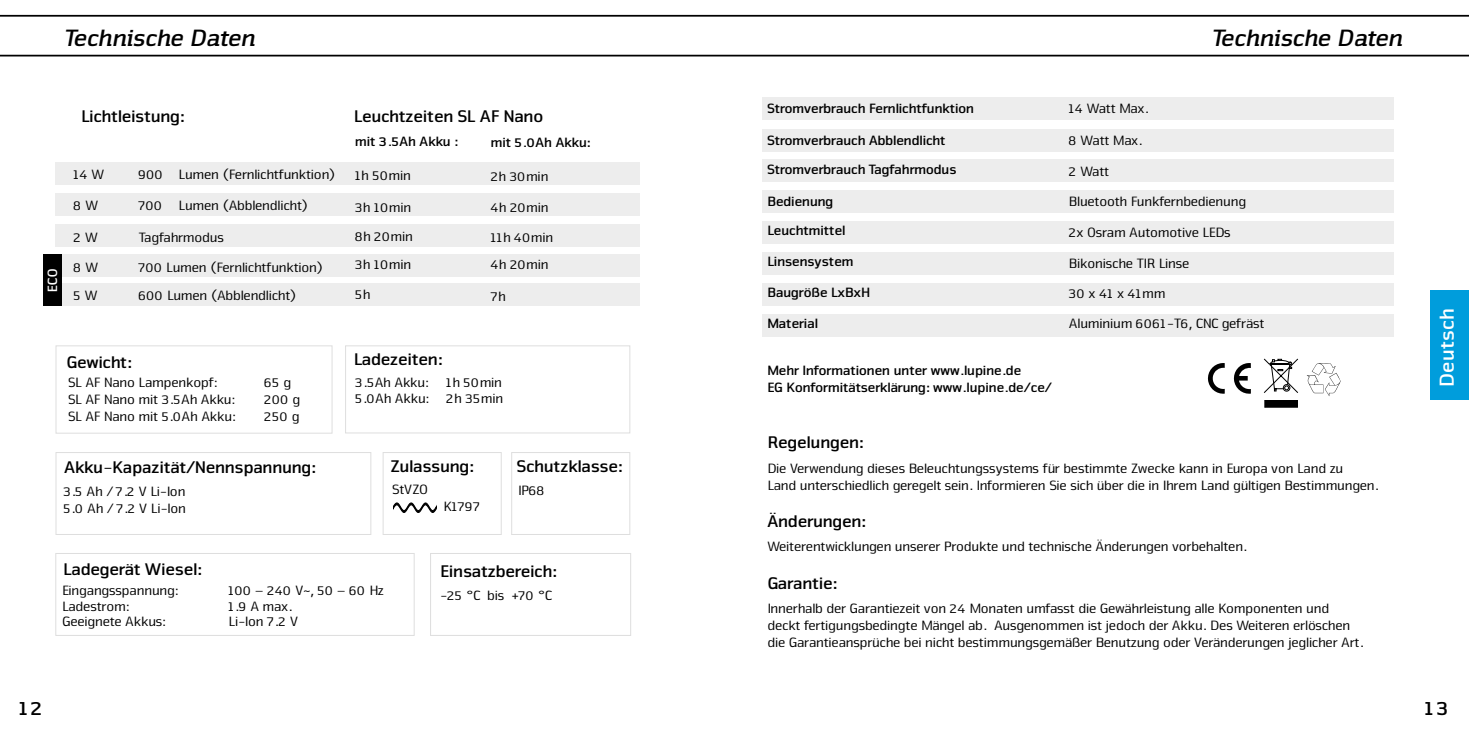
<style>
.page{position:relative;width:1469px;height:735px;background:#fff}
.page>*{position:absolute;margin:0;border:0;box-sizing:border-box;transform-origin:0 0}
.t1{font:italic 24.5px "Nuri Bold Slab";color:#000}
.t2{font:700 21px "Nuri";letter-spacing:.02em;color:#fff}
.t3{font:700 21px "Nuri";color:#000}
.t4{font:700 17.5px "Nuri";color:#000}
.t5{font:14px/16.8px "Nuri";color:#000}
.t6{font:700 14px/29.6px "Nuri";color:#000}
.t7{font:700 14px "Nuri";color:#fff}
</style>
<div class="page">
<svg style="left:0;top:15px;width:1468px;height:41px"></svg>
<div style="left:1430px;top:290px;width:38px;height:110px;background:#009ddc"></div>
<div style="left:56px;top:161px;width:583px;height:23px;background:#ededed"></div>
<div style="left:55px;top:193px;width:584px;height:22px;background:#ededed"></div>
<div style="left:55px;top:224px;width:584px;height:23px;background:#ededed"></div>
<div style="left:56px;top:254px;width:583px;height:23px;background:#ededed"></div>
<div style="left:56px;top:283px;width:583px;height:22px;background:#ededed"></div>
<div style="left:56px;top:345px;width:276px;height:88px;border:1px solid #dedede"></div>
<div style="left:345px;top:345px;width:285px;height:88px;border:1px solid #dedede"></div>
<div style="left:56px;top:452px;width:315px;height:82px;border:1px solid #dedede"></div>
<div style="left:430px;top:552px;width:201px;height:83px;border:1px solid #dedede"></div>
<div style="left:511px;top:452px;width:119px;height:82px;border:1px solid #dedede"></div>
<div style="left:55px;top:552px;width:359px;height:83px;border:1px solid #dedede"></div>
<div style="left:383px;top:452px;width:118px;height:82px;border:1px solid #dedede"></div>
<svg style="left:393px;top:502px;width:43px;height:10px"></svg>
<div style="left:762px;top:314px;width:631px;height:22px;background:#ededed"></div>
<div style="left:762px;top:159px;width:631px;height:23px;background:#ededed"></div>
<div style="left:762px;top:190px;width:631px;height:23px;background:#ededed"></div>
<div style="left:762px;top:221px;width:631px;height:23px;background:#ededed"></div>
<div style="left:762px;top:252px;width:631px;height:23px;background:#ededed"></div>
<div style="left:762px;top:283px;width:631px;height:23px;background:#ededed"></div>
<div style="left:762px;top:129px;width:631px;height:22px;background:#ededed"></div>
<div style="left:762px;top:97px;width:631px;height:23px;background:#ededed"></div>
<svg style="left:1207px;top:363px;width:17px;height:31px"></svg>
<svg style="left:1233px;top:363px;width:17px;height:31px"></svg>
<svg style="left:1306px;top:363px;width:34px;height:33px"></svg>
<svg style="left:1263px;top:358px;width:35px;height:35px"></svg>
<div style="left:1264px;top:400px;width:33px;height:7px;background:#000"></div>
<div style="left:43px;top:254px;width:19px;height:51px;background:#000"></div>
<h1 class="t1" style="left:63px;top:22px;width:191px">Technische Daten</h1>
<p class="t7" style="left:44px;top:292px;width:25px;rotate:-90deg">ECO</p>
<p class="t4" style="left:80px;top:105px;width:105px">Lichtleistung:</p>
<p class="t4" style="left:353px;top:105px;width:190px">Leuchtzeiten SL AF Nano</p>
<p class="t6" style="left:490px;top:127px;width:101px">mit 5.0Ah Akku:</p>
<p class="t5" style="left:490px;top:167px;width:59px">2h 30min</p>
<p class="t5" style="left:490px;top:191px;width:64px;line-height:30.8px">4h 20min<br>11h 40min</p>
<p class="t5" style="left:490px;top:255px;width:59px">4h 20min</p>
<p class="t5" style="left:490px;top:287px;width:16px">7h</p>
<p class="t6" style="left:354px;top:126px;width:104px">mit 3.5Ah Akku :</p>
<p class="t5" style="left:354px;top:166px;width:57px">1h 50min</p>
<p class="t5" style="left:354px;top:192px;width:59px;line-height:28.5px">3h 10min<br>8h 20min<br>3h 10min</p>
<p class="t5" style="left:354px;top:286px;width:17px">5h</p>
<p class="t5" style="left:73px;top:165px;width:32px">14 W</p>
<p class="t5" style="left:138px;top:165px;width:198px">900 Lumen (Fernlichtfunktion)</p>
<p class="t5" style="left:73px;top:196px;width:26px">8 W</p>
<p class="t5" style="left:138px;top:196px;width:170px">700 Lumen (Abblendlicht)</p>
<p class="t5" style="left:73px;top:228px;width:26px">2 W</p>
<p class="t5" style="left:138px;top:228px;width:87px">Tagfahrmodus</p>
<p class="t5" style="left:73px;top:258px;width:26px">8 W</p>
<p class="t5" style="left:138px;top:258px;width:185px">700 Lumen (Fernlichtfunktion)</p>
<p class="t5" style="left:73px;top:286px;width:25px">5 W</p>
<p class="t5" style="left:138px;top:286px;width:159px">600 Lumen (Abblendlicht)</p>
<p class="t4" style="left:66px;top:350px;width:66px">Gewicht:</p>
<p class="t5" style="left:67px;top:373px;width:151px">SL AF Nano Lampenkopf:</p>
<p class="t5" style="left:263px;top:373px;width:29px">65 g</p>
<p class="t5" style="left:67px;top:390px;width:168px">SL AF Nano mit 3.5Ah Akku:</p>
<p class="t5" style="left:263px;top:390px;width:38px">200 g</p>
<p class="t5" style="left:67px;top:407px;width:169px">SL AF Nano mit 5.0Ah Akku:</p>
<p class="t5" style="left:263px;top:407px;width:37px">250 g</p>
<p class="t4" style="left:353px;top:348px;width:90px">Ladezeiten:</p>
<p class="t5" style="left:354px;top:373px;width:75px">3.5Ah Akku:</p>
<p class="t5" style="left:354px;top:374px;width:149px;line-height:15.8px;text-align:right">1h 50min<br>5.0Ah Akku: 2h 35min</p>
<p class="t4" style="left:63px;top:456px;width:253px">Akku-Kapazität/Nennspannung:</p>
<p class="t5" style="left:63px;top:482px;width:124px">3.5 Ah / 7.2 V Li-Ion<br>5.0 Ah / 7.2 V Li-Ion</p>
<p class="t4" style="left:390px;top:455px;width:84px">Zulassung:</p>
<p class="t5" style="left:391px;top:480px;width:37px">StVZO</p>
<p class="t5" style="left:443px;top:497px;width:39px">K1797</p>
<p class="t4" style="left:516px;top:455px;width:107px">Schutzklasse:</p>
<p class="t5" style="left:517px;top:481px;width:28px">IP68</p>
<p class="t4" style="left:63px;top:558px;width:140px">Ladegerät Wiesel:</p>
<p class="t5" style="left:61px;top:581px;width:118px">Eingangsspannung:</p>
<p class="t5" style="left:228px;top:581px;width:157px">100 – 240 V~, 50 – 60 Hz</p>
<p class="t5" style="left:61px;top:596px;width:68px">Ladestrom:</p>
<p class="t5" style="left:228px;top:596px;width:65px">1.9 A max.</p>
<p class="t5" style="left:61px;top:612px;width:105px">Geeignete Akkus:</p>
<p class="t5" style="left:228px;top:612px;width:71px">Li-Ion 7.2 V</p>
<p class="t4" style="left:439px;top:559px;width:118px">Einsatzbereich:</p>
<p class="t5" style="left:439px;top:586px;width:113px">-25 °C bis +70 °C</p>
<h1 class="t1" style="left:1210px;top:22px;width:191px">Technische Daten</h1>
<p class="t6" style="left:766px;top:93px;width:208px">Stromverbrauch Fernlichtfunktion</p>
<p class="t5" style="left:1068px;top:100px;width:81px">14 Watt Max.</p>
<p class="t6" style="left:766px;top:125px;width:180px">Stromverbrauch Abblendlicht</p>
<p class="t5" style="left:1068px;top:131px;width:75px">8 Watt Max.</p>
<p class="t6" style="left:766px;top:154px;width:190px">Stromverbrauch Tagfahrmodus</p>
<p class="t6" style="left:766px;top:186px;width:79px">Bedienung<br>Leuchtmittel</p>
<p class="t6" style="left:766px;top:246px;width:88px">Linsensystem</p>
<p class="t6" style="left:766px;top:277px;width:104px">Baugröße LxBxH</p>
<p class="t6" style="left:766px;top:308px;width:52px">Material</p>
<p class="t5" style="left:1068px;top:155px;width:179px;line-height:30.1px">2 Watt<br>Bluetooth Funkfernbedienung</p>
<p class="t5" style="left:1068px;top:223px;width:163px">2x Osram Automotive LEDs</p>
<p class="t5" style="left:1068px;top:254px;width:122px">Bikonische TIR Linse</p>
<p class="t5" style="left:1068px;top:278px;width:197px;line-height:29.6px">30 x 41 x 41mm<br>Aluminium 6061-T6, CNC gefräst</p>
<p class="t6" style="left:766px;top:361px;width:286px;line-height:16.8px">Mehr Informationen unter www.lupine.de<br>EG Konformitätserklärung: www.lupine.de/ce/</p>
<p class="t4" style="left:766px;top:431px;width:97px">Regelungen:</p>
<p class="t5" style="left:766px;top:459px;width:612px">Die Verwendung dieses Beleuchtungssystems für bestimmte Zwecke kann in Europa von Land zu<br>Land unterschiedlich geregelt sein. Informieren Sie sich über die in Ihrem Land gültigen Bestimmungen.</p>
<p class="t4" style="left:766px;top:510px;width:100px">Änderungen:</p>
<p class="t5" style="left:766px;top:537px;width:481px">Weiterentwicklungen unserer Produkte und technische Änderungen vorbehalten.</p>
<p class="t4" style="left:766px;top:572px;width:71px">Garantie:</p>
<p class="t5" style="left:766px;top:599px;width:597px">Innerhalb der Garantiezeit von 24 Monaten umfasst die Gewährleistung alle Komponenten und deckt fertigungsbedingte Mängel ab. Ausgenommen ist jedoch der Akku. Des Weiteren erlöschen die Garantieansprüche bei nicht bestimmungsgemäßer Benutzung oder Veränderungen jeglicher Art.</p>
<h2 class="t2" style="left:1433px;top:388px;width:81px;rotate:-90deg">Deutsch</h2>
<h2 class="t3" style="left:18px;top:694px;width:26px">12</h2>
<h2 class="t3" style="left:1423px;top:694px;width:26px">13</h2>
</div>
